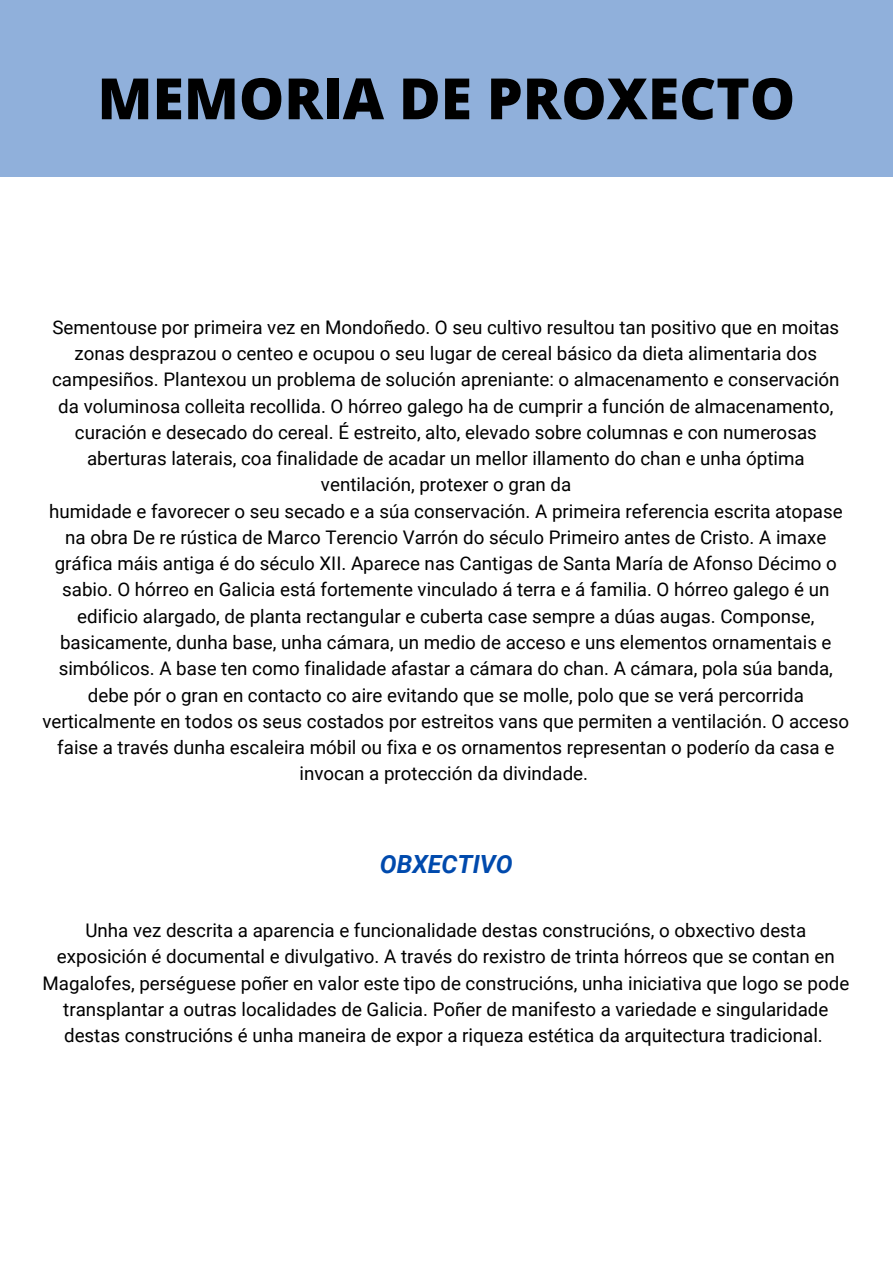
<style>
.page{position:relative;width:893px;height:1264px;background:#fff}
.page>*{position:absolute;margin:0;border:0;box-sizing:border-box;transform-origin:0 0}
.t1{font:800 57px "Open Sans";color:#000}
.t2{font:italic 700 25.05px "Roboto";color:#004aad}
.t3{font:18.75px/26.2px "Roboto";color:#000;text-align:center}
</style>
<div class="page">
<div style="left:0;top:0;width:892px;height:177px;background:#90b0db"></div>
<h1 class="t1" style="left:97px;top:58px;width:699px">MEMORIA DE PROXECTO</h1>
<p class="t3" style="left:42px;top:314px;width:808px">Sementouse por primeira vez en Mondoñedo. O seu cultivo resultou tan positivo que en moitas zonas desprazou o centeo e ocupou o seu lugar de cereal básico da dieta alimentaria dos campesiños. Plantexou un problema de solución apreniante: o almacenamento e conservación da voluminosa colleita recollida. O hórreo galego ha de cumprir a función de almacenamento, curación e desecado do cereal. É estreito, alto, elevado sobre columnas e con numerosas aberturas laterais, coa finalidade de acadar un mellor illamento do chan e unha óptima ventilación, protexer o gran da<br>humidade e favorecer o seu secado e a súa conservación. A primeira referencia escrita atopase na obra De re rústica de Marco Terencio Varrón do século Primeiro antes de Cristo. A imaxe gráfica máis antiga é do século XII. Aparece nas Cantigas de Santa María de Afonso Décimo o sabio. O hórreo en Galicia está fortemente vinculado á terra e á familia. O hórreo galego é un edificio alargado, de planta rectangular e cuberta case sempre a dúas augas. Componse, basicamente, dunha base, unha cámara, un medio de acceso e uns elementos ornamentais e simbólicos. A base ten como finalidade afastar a cámara do chan. A cámara, pola súa banda, debe pór o gran en contacto co aire evitando que se molle, polo que se verá percorrida verticalmente en todos os seus costados por estreitos vans que permiten a ventilación. O acceso faise a través dunha escaleira móbil ou fixa e os ornamentos representan o poderío da casa e invocan a protección da divindade.</p>
<h2 class="t2" style="left:380px;top:850px;width:134px">OBXECTIVO</h2>
<p class="t3" style="left:42px;top:917px;width:808px">Unha vez descrita a aparencia e funcionalidade destas construcións, o obxectivo desta exposición é documental e divulgativo. A través do rexistro de trinta hórreos que se contan en Magalofes, perséguese poñer en valor este tipo de construcións, unha iniciativa que logo se pode transplantar a outras localidades de Galicia. Poñer de manifesto a variedade e singularidade destas construcións é unha maneira de expor a riqueza estética da arquitectura tradicional.</p>
</div>
